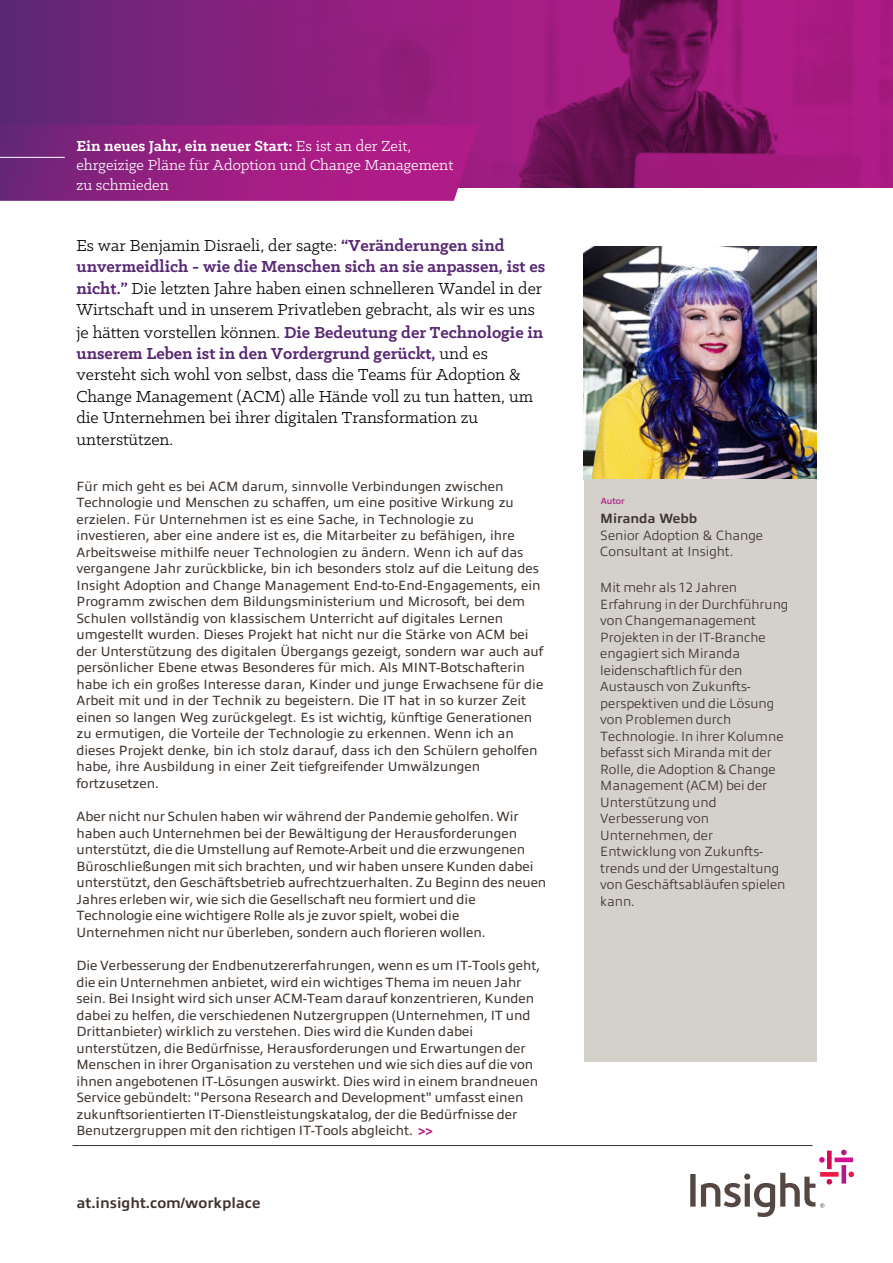
<style>
.page{position:relative;width:893px;height:1263px;background:#fff}
.page>*{position:absolute;margin:0;border:0;box-sizing:border-box;transform-origin:0 0}
.t1{font:18px/21.6px "Klinic Slab";color:#000}
.t2{font:16.5px/19.6px "Klinic Slab";color:#fff}
.t3{font:700 15px "Allumi Pro";color:#3e332d}
.t4{font:13.5px/16.5px "Allumi Pro";color:#3e332d}
.t5{font:300 13.5px/16.5px "Allumi Pro";color:#3e332d}
.t6{font:700 13.5px "Allumi Pro";color:#3e332d}
.t7{font:600 9px "Allumi Pro";color:#b01c87}
.s1{font-weight:700}
.s2{font-weight:700;color:#582873}
.s3{font-weight:700;color:#b01c87}
</style>
<div class="page">
<svg style="left:0;top:0;width:203px;height:125px;background:#6c2577"></svg>
<img style="left:203px;top:0;width:690px;height:187px">
<svg style="left:690px;top:1150px;width:164px;height:67px"></svg>
<hr style="left:73px;top:1145px;width:739px;height:1px;background:#3e332d">
<img style="left:584px;top:247px;width:232px;height:232px">
<div style="left:584px;top:479px;width:232px;height:582px;background:#d4d0ca"></div>
<svg style="left:0;top:125px;width:479px;height:76px;background:#992182"></svg>
<hr style="left:0;top:157px;width:65px;height:1px;background:#fff">
<p class="t2" style="left:76px;top:136px;width:378px"><span class="s1">Ein neues Jahr, ein neuer Start:</span> Es ist an der Zeit, ehrgeizige Pläne für Adoption und Change Management zu schmieden</p>
<p class="t1" style="left:76px;top:234px;width:470px">Es war Benjamin Disraeli, der sagte: <span class="s2">“Veränderungen sind unvermeidlich - wie die Menschen sich an sie anpassen, ist es nicht.”</span> Die letzten Jahre haben einen schnelleren Wandel in der Wirtschaft und in unserem Privatleben gebracht, als wir es uns je hätten vorstellen können. <span class="s2">Die Bedeutung der Technologie in unserem Leben ist in den Vordergrund gerückt,</span> und es versteht sich wohl von selbst, dass die Teams für Adoption &amp; Change Management (ACM) alle Hände voll zu tun hatten, um die Unternehmen bei ihrer digitalen Transformation zu unterstützen.</p>
<p class="t4" style="left:76px;top:477px;width:468px">Für mich geht es bei ACM darum, sinnvolle Verbindungen zwischen Technologie und Menschen zu schaffen, um eine positive Wirkung zu erzielen. Für Unternehmen ist es eine Sache, in Technologie zu investieren, aber eine andere ist es, die Mitarbeiter zu befähigen, ihre Arbeitsweise mithilfe neuer Technologien zu ändern. Wenn ich auf das vergangene Jahr zurückblicke, bin ich besonders stolz auf die Leitung des Insight Adoption and Change Management End-to-End-Engagements, ein Programm zwischen dem Bildungsministerium und Microsoft, bei dem Schulen vollständig von klassischem Unterricht auf digitales Lernen umgestellt wurden. Dieses Projekt hat nicht nur die Stärke von ACM bei der Unterstützung des digitalen Übergangs gezeigt, sondern war auch auf persönlicher Ebene etwas Besonderes für mich. Als MINT-Botschafterin habe ich ein großes Interesse daran, Kinder und junge Erwachsene für die Arbeit mit und in der Technik zu begeistern. Die IT hat in so kurzer Zeit einen so langen Weg zurückgelegt. Es ist wichtig, künftige Generationen zu ermutigen, die Vorteile der Technologie zu erkennen. Wenn ich an dieses Projekt denke, bin ich stolz darauf, dass ich den Schülern geholfen habe, ihre Ausbildung in einer Zeit tiefgreifender Umwälzungen fortzusetzen.</p>
<p class="t4" style="left:76px;top:807px;width:471px">Aber nicht nur Schulen haben wir während der Pandemie geholfen. Wir haben auch Unternehmen bei der Bewältigung der Herausforderungen unterstützt, die die Umstellung auf Remote-Arbeit und die erzwungenen Büroschließungen mit sich brachten, und wir haben unsere Kunden dabei unterstützt, den Geschäftsbetrieb aufrechtzuerhalten. Zu Beginn des neuen Jahres erleben wir, wie sich die Gesellschaft neu formiert und die Technologie eine wichtigere Rolle als je zuvor spielt, wobei die Unternehmen nicht nur überleben, sondern auch florieren wollen.</p>
<p class="t4" style="left:76px;top:956px;width:465px">Die Verbesserung der Endbenutzererfahrungen, wenn es um IT-Tools geht, die ein Unternehmen anbietet, wird ein wichtiges Thema im neuen Jahr sein. Bei Insight wird sich unser ACM-Team darauf konzentrieren, Kunden dabei zu helfen, die verschiedenen Nutzergruppen (Unternehmen, IT und Drittanbieter) wirklich zu verstehen. Dies wird die Kunden dabei unterstützen, die Bedürfnisse, Herausforderungen und Erwartungen der Menschen in ihrer Organisation zu verstehen und wie sich dies auf die von ihnen angebotenen IT-Lösungen auswirkt. Dies wird in einem brandneuen Service gebündelt: "Persona Research and Development" umfasst einen zukunftsorientierten IT-Dienstleistungskatalog, der die Bedürfnisse der Benutzergruppen mit den richtigen IT-Tools abgleicht. <span class="s3">&gt;&gt;</span></p>
<p class="t3" style="left:77px;top:1191px;width:186px">at.insight.com/workplace</p>
<p class="t7" style="left:601px;top:494px;width:26px">Autor</p>
<p class="t6" style="left:600px;top:509px;width:98px">Miranda Webb</p>
<p class="t5" style="left:600px;top:526px;width:164px">Senior Adoption &amp; Change<br>Consultant at Insight.</p>
<p class="t5" style="left:600px;top:578px;width:190px">Mit mehr als 12 Jahren<br>Erfahrung in der Durchführung von Changemanagement<br>Projekten in der IT-Branche engagiert sich Miranda leidenschaftlich für den<br>Austausch von Zukunfts&shy;perspektiven und die Lösung von Problemen durch<br>Technologie. In ihrer Kolumne befasst sich Miranda mit der<br>Rolle, die Adoption &amp; Change<br>Management (ACM) bei der<br>Unterstützung und<br>Verbesserung von<br>Unternehmen, der<br>Entwicklung von Zukunfts&shy;trends und der Umgestaltung von Geschäftsabläufen spielen kann.</p>
</div>
